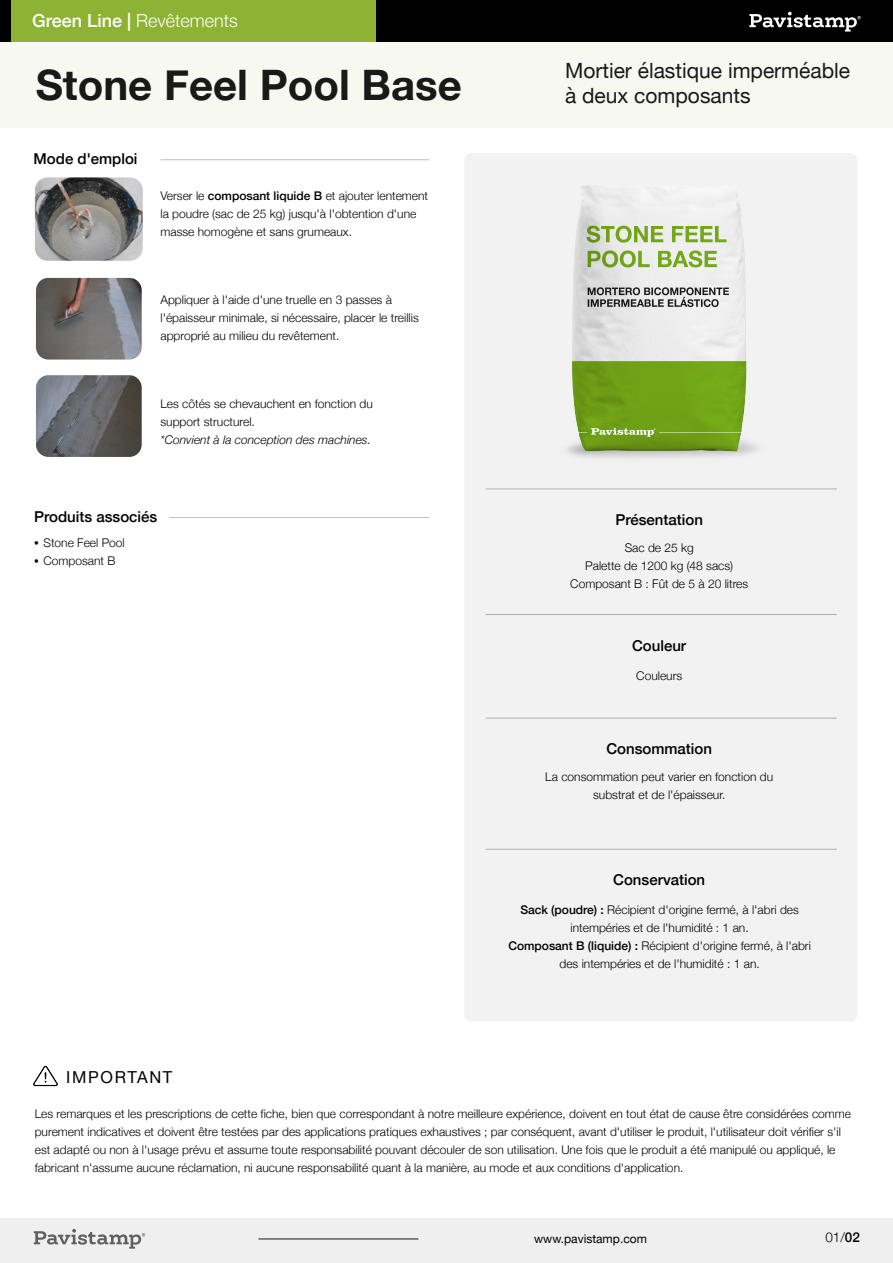
<style>
.page{position:relative;width:893px;height:1263px;background:#fff}
.page>*{position:absolute;margin:0;border:0;box-sizing:border-box;transform-origin:0 0}
.t1{font:700 42px "Helvetica Neue";color:#191919}
.t2{font:21px/25.2px "Helvetica Neue";color:#191919}
.t3{font:300 18px "Helvetica Neue";color:#fff}
.t4{font:16.5px "Helvetica Neue";letter-spacing:.1em;color:#000}
.t5{font:500 15px "Helvetica Neue";color:#000}
.t6{font:300 13.5px "Helvetica Neue";color:#000}
.t7{font:300 12px/18px "Helvetica Neue";color:#000}
.t8{font:italic 300 12px "Helvetica Neue";color:#000}
.t9{font:12px "Helvetica Neue";color:#000}
.s1{font-weight:500}
</style>
<div class="page">
<div style="left:0;top:41px;width:893px;height:86px;background:#f7f9f1"></div>
<hr style="left:160px;top:159px;width:269px;height:1px;background:#191919">
<div style="left:464px;top:153px;width:393px;height:868px;background:#efefef;border-radius:7px"></div>
<hr style="left:486px;top:614px;width:351px;height:1px;background:#191919">
<hr style="left:486px;top:489px;width:351px;height:1px;background:#191919">
<hr style="left:486px;top:718px;width:351px;height:1px;background:#191919">
<hr style="left:486px;top:849px;width:351px;height:1px;background:#191919">
<div style="left:0;top:1218px;width:893px;height:45px;background:#efefef"></div>
<img style="left:568px;top:185px;width:188px;height:272px">
<svg style="left:35px;top:541px;width:3px;height:4px"></svg>
<svg style="left:35px;top:559px;width:3px;height:4px"></svg>
<img style="left:35px;top:177px;width:108px;height:84px">
<img style="left:36px;top:278px;width:106px;height:82px">
<img style="left:36px;top:375px;width:106px;height:82px">
<hr style="left:258px;top:1239px;width:160px;height:1px;background:#191919">
<svg style="left:34px;top:1229px;width:111px;height:20px"></svg>
<div style="left:0;top:0;width:376px;height:41px;background:#8eb233"></div>
<div style="left:376px;top:0;width:517px;height:41px;background:#000"></div>
<div style="left:0;top:0;width:11px;height:41px;background:#000"></div>
<svg style="left:749px;top:12px;width:112px;height:20px"></svg>
<img style="left:34px;top:1065px;width:23px;height:22px">
<h3 class="t3" style="left:32px;top:6px;width:207px"><span class="s1">Green Line |</span> Revêtements</h3>
<h3 class="t3" style="left:166px;top:6px;width:89px">estimientos</h3>
<h1 class="t1" style="left:36px;top:52px;width:428px">Stone Feel Pool Base</h1>
<p class="t5" style="left:34px;top:147px;width:105px">Mode d'emploi</p>
<p class="t7" style="left:160px;top:186px;width:269px">Verser le <span class="s1">composant liquide B</span> et ajouter lentement la poudre (sac de 25 kg) jusqu'à l'obtention d'une masse homogène et sans grumeaux.</p>
<p class="t7" style="left:160px;top:289px;width:260px">Appliquer à l'aide d'une truelle en 3 passes à l'épaisseur minimale, si nécessaire, placer le treillis approprié au milieu du revêtement.</p>
<p class="t7" style="left:160px;top:393px;width:214px">Les côtés se chevauchent en fonction du support structurel.</p>
<p class="t8" style="left:160px;top:430px;width:212px">*Convient à la conception des machines.</p>
<p class="t5" style="left:34px;top:504px;width:125px">Produits associés</p>
<p class="t7" style="left:43px;top:532px;width:83px">Stone Feel Pool<br>Composant B</p>
<h2 class="t2" style="left:565px;top:59px;width:287px">Mortier élastique imperméable à deux composants</h2>
<p class="t5" style="left:615px;top:508px;width:89px">Présentation</p>
<p class="t7" style="left:570px;top:538px;width:180px;text-align:center">Sac de 25 kg<br>Palette de 1200 kg (48 sacs)<br>Composant B : Fût de 5 à 20 litres</p>
<p class="t5" style="left:632px;top:633px;width:56px">Couleur</p>
<p class="t7" style="left:636px;top:666px;width:48px">Couleurs</p>
<p class="t5" style="left:606px;top:737px;width:107px">Consommation</p>
<p class="t7" style="left:545px;top:766px;width:229px;text-align:center">La consommation peut varier en fonction du substrat et de l'épaisseur.</p>
<p class="t5" style="left:613px;top:868px;width:93px">Conservation</p>
<p class="t7" style="left:508px;top:899px;width:304px;text-align:center"><span class="s1">Sack (poudre) :</span> Récipient d'origine fermé, à l'abri des intempéries et de l'humidité : 1 an.<br><span class="s1">Composant B (liquide) :</span> Récipient d'origine fermé, à l'abri des intempéries et de l'humidité : 1 an.</p>
<h3 class="t4" style="left:66px;top:1065px;width:108px">IMPORTANT</h3>
<p class="t7" style="left:35px;top:1104px;width:818px">Les remarques et les prescriptions de cette fiche, bien que correspondant à notre meilleure expérience, doivent en tout état de cause être considérées comme purement indicatives et doivent être testées par des applications pratiques exhaustives ; par conséquent, avant d'utiliser le produit, l'utilisateur doit vérifier s'il est adapté ou non à l'usage prévu et assume toute responsabilité pouvant découler de son utilisation. Une fois que le produit a été manipulé ou appliqué, le fabricant n'assume aucune réclamation, ni aucune responsabilité quant à la manière, au mode et aux conditions d'application.</p>
<p class="t9" style="left:534px;top:1230px;width:114px">www.pavistamp.com</p>
<p class="t6" style="left:825px;top:1226px;width:36px">01/<span class="s1">02</span></p>
</div>
